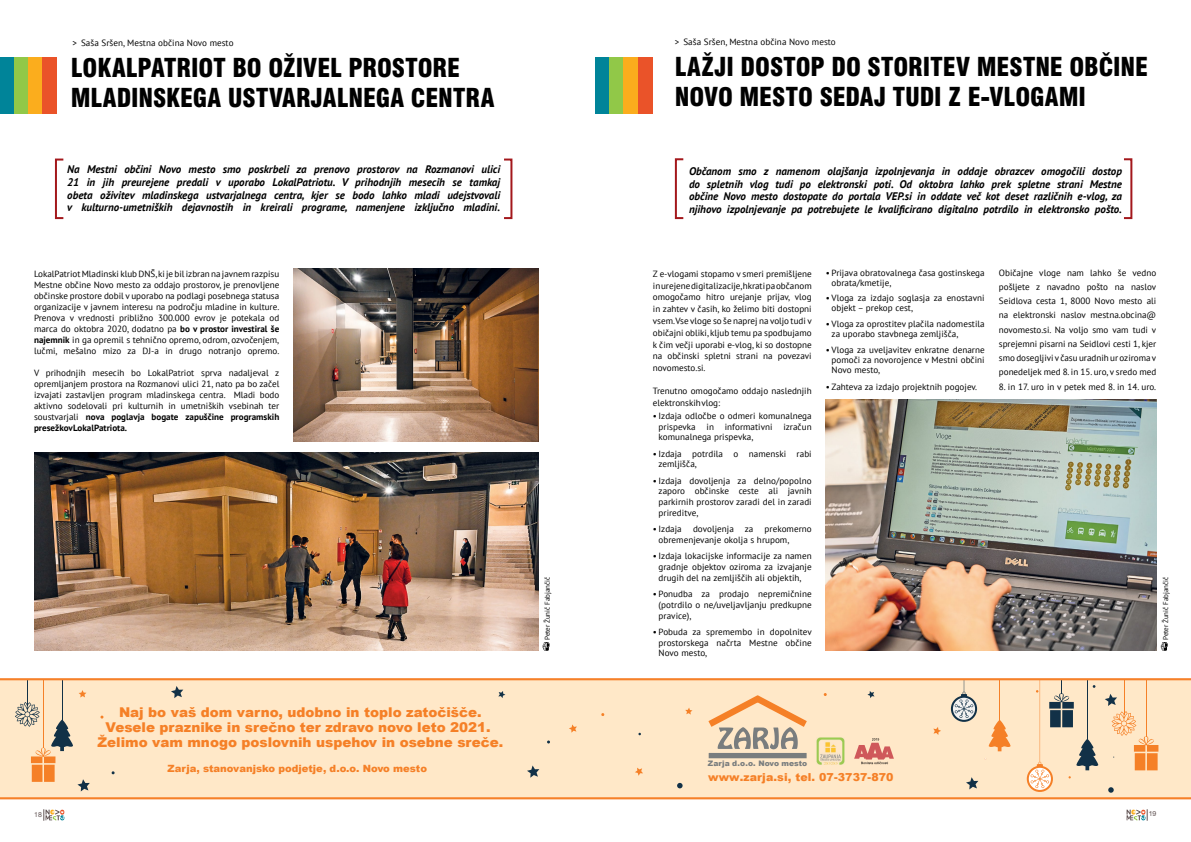
<style>
.page{position:relative;width:1191px;height:842px;background:#fff}
.page>*{position:absolute;margin:0;border:0;box-sizing:border-box;transform-origin:0 0}
.t1{font:900 condensed 25px/30px "Swiss 721 BT";color:#000}
.t2{font:900 13.5px/15px "Arial";color:#f58027;text-align:center}
.t3{font:italic 700 11px/12.7px "PT Sans";color:#000;text-align:justify}
.t4{font:900 11px "Arial";letter-spacing:.01em;color:#f58027}
.t5{font:900 10px "Arial";color:#f58027}
.t6{font:9px/10.8px "PT Sans";letter-spacing:.005em;color:#000;text-align:justify}
.t7{font:900 7.6px "Arial";color:#797d7e}
.t8{font:7px "PT Sans";color:#000}
.t9{font:7px "Helvetica Neue";color:#625454}
.t10{font:7px "Helvetica Neue CE";color:#625454}
.s1{font-weight:700}
</style>
<div class="page">
<div style="left:595px;top:57px;width:14px;height:56px;background:#008499"></div>
<div style="left:609px;top:57px;width:15px;height:56px;background:#91c848"></div>
<div style="left:624px;top:57px;width:14px;height:56px;background:#fbad1d"></div>
<div style="left:638px;top:57px;width:14px;height:56px;background:#ea5329"></div>
<svg style="left:1126px;top:809px;width:22px;height:12px"></svg>
<svg style="left:44px;top:809px;width:20px;height:12px"></svg>
<svg style="left:674px;top:158px;width:459px;height:62px"></svg>
<svg style="left:1160px;top:642px;width:8px;height:9px"></svg>
<svg style="left:55px;top:158px;width:458px;height:62px"></svg>
<svg style="left:542px;top:642px;width:8px;height:9px"></svg>
<div style="left:0;top:57px;width:14px;height:56px;background:#008499"></div>
<div style="left:14px;top:57px;width:14px;height:56px;background:#91c848"></div>
<div style="left:28px;top:57px;width:15px;height:56px;background:#fbad1d"></div>
<div style="left:43px;top:57px;width:14px;height:56px;background:#ea5329"></div>
<img style="left:825px;top:399px;width:332px;height:252px">
<img style="left:34px;top:453px;width:505px;height:198px">
<img style="left:293px;top:269px;width:246px;height:173px">
<svg style="left:0;top:678px;width:1191px;height:121px;background:#f9debc"></svg>
<p class="t6" style="left:73px;top:37px;width:162px">&gt; Saša Sršen, Mestna občina Novo mesto</p>
<h1 class="t1" style="left:71px;top:53px;width:425px">LOKALPATRIOT BO OŽIVEL PROSTORE<br>MLADINSKEGA USTVARJALNEGA CENTRA</h1>
<p class="t3" style="left:67px;top:163px;width:434px">Na Mestni občini Novo mesto smo poskrbeli za prenovo prostorov na Rozmanovi ulici 21 in jih preurejene predali v uporabo LokalPatriotu. V prihodnjih mesecih se tamkaj obeta oživitev mladinskega ustvarjalnega centra, kjer se bodo lahko mladi udejstvovali v kulturno-umetniških dejavnostih in kreirali programe, namenjene izključno mladini.</p>
<p class="t6" style="left:34px;top:268px;width:247px">LokalPatriot Mladinski klub DNŠ, ki je bil izbran na javnem razpisu Mestne občine Novo mesto za oddajo prostorov, je prenovljene občinske prostore dobil v uporabo na podlagi posebnega statusa organizacije v javnem interesu na področju mladine in kulture.<br>Prenova v vrednosti približno 300.000 evrov je potekala od marca do oktobra 2020, dodatno pa <span class="s1">bo v prostor investiral še najemnik</span> in ga opremil s tehnično opremo, odrom, ozvočenjem, lučmi, mešalno mizo za DJ-a in drugo notranjo opremo.</p>
<p class="t6" style="left:34px;top:367px;width:247px">V prihodnjih mesecih bo LokalPatriot sprva nadaljeval z opremljanjem prostora na Rozmanovi ulici 21, nato pa bo začel izvajati zastavljen program mladinskega centra. Mladi bodo aktivno sodelovali pri kulturnih in umetniških vsebinah ter soustvarjali <span class="s1">nova poglavja bogate zapuščine programskih presežkov LokalPatriota.</span></p>
<h2 class="t2" style="left:97px;top:704px;width:407px">Naj bo vaš dom varno, udobno in toplo zatočišče.<br>Vesele praznike in srečno ter zdravo novo leto 2021.<br>Želimo vam mnogo poslovnih uspehov in osebne sreče.</h2>
<p class="t5" style="left:168px;top:762px;width:261px">Zarja, stanovanjsko podjetje, d.o.o. Novo mesto</p>
<p class="t8" style="left:543px;top:640px;width:65px;rotate:-90deg">Peter Žunič Fabjančič</p>
<p class="t6" style="left:675px;top:37px;width:162px">&gt; Saša Sršen, Mestna občina Novo mesto</p>
<h1 class="t1" style="left:675px;top:52px;width:474px">LAŽJI DOSTOP DO STORITEV MESTNE OBČINE<br>NOVO MESTO SEDAJ TUDI Z E-VLOGAMI</h1>
<p class="t3" style="left:689px;top:165px;width:434px">Občanom smo z namenom olajšanja izpolnjevanja in oddaje obrazcev omogočili dostop do spletnih vlog tudi po elektronski poti. Od oktobra lahko prek spletne strani Mestne občine Novo mesto dostopate do portala VEP.si in oddate več kot deset različnih e-vlog, za njihovo izpolnjevanje pa potrebujete le kvalificirano digitalno potrdilo in elektronsko pošto.</p>
<p class="t6" style="left:653px;top:267px;width:160px;line-height:11.8px">Z e-vlogami stopamo v smeri premišljene in urejene digitalizacije, hkrati pa občanom omogočamo hitro urejanje prijav, vlog in zahtev v časih, ko želimo biti dostopni vsem.Vse vloge so še naprej na voljo tudi v običajni obliki, kljub temu pa spodbujamo k čim večji uporabi e-vlog, ki so dostopne na občinski spletni strani na povezavi novomesto.si.</p>
<p class="t6" style="left:653px;top:385px;width:160px;line-height:11.8px">Trenutno omogočamo oddajo naslednjih elektronskih vlog:</p>
<p class="t6" style="left:658px;top:410px;width:155px;text-indent:-6px">• Izdaja odločbe o odmeri komunalnega prispevka in informativni izračun komunalnega prispevka,</p>
<p class="t6" style="left:658px;top:448px;width:155px;text-indent:-6px">• Izdaja potrdila o namenski rabi zemljišča,</p>
<p class="t6" style="left:658px;top:475px;width:155px;text-indent:-6px">• Izdaja dovoljenja za delno/popolno zaporo občinske ceste ali javnih parkirnih prostorov zaradi del in zaradi prireditve,</p>
<p class="t6" style="left:658px;top:523px;width:155px;text-indent:-6px">• Izdaja dovoljenja za prekomerno obremenjevanje okolja s hrupom,</p>
<p class="t6" style="left:658px;top:550px;width:155px;text-indent:-6px">• Izdaja lokacijske informacije za namen gradnje objektov oziroma za izvajanje drugih del na zemljiščih ali objektih,</p>
<p class="t6" style="left:658px;top:588px;width:155px;text-indent:-6px">• Ponudba za prodajo nepremičnine (potrdilo o ne/uveljavljanju predkupne pravice),</p>
<p class="t6" style="left:658px;top:626px;width:155px;text-indent:-6px">• Pobuda za spremembo in dopolnitev prostorskega načrta Mestne občine Novo mesto,</p>
<p class="t6" style="left:831px;top:267px;width:155px;line-height:10.2px;text-indent:-6px">• Prijava obratovalnega časa gostinskega obrata/kmetije,</p>
<p class="t6" style="left:831px;top:293px;width:155px;line-height:10.2px;text-indent:-6px">• Vloga za izdajo soglasja za enostavni objekt – prekop cest,</p>
<p class="t6" style="left:831px;top:318px;width:155px;line-height:10.2px;text-indent:-6px">• Vloga za oprostitev plačila nadomestila za uporabo stavbnega zemljišča,</p>
<p class="t6" style="left:831px;top:344px;width:155px;line-height:10.2px;text-indent:-6px">• Vloga za uveljavitev enkratne denarne pomoči za novorojence v Mestni občini Novo mesto,</p>
<p class="t6" style="left:826px;top:381px;width:153px">• Zahteva za izdajo projektnih pogojev.</p>
<p class="t6" style="left:999px;top:265px;width:159px;line-height:14.3px">Običajne vloge nam lahko še vedno pošljete z navadno pošto na naslov Seidlova cesta 1, 8000 Novo mesto ali na elektronski naslov mestna.obcina@ novomesto.si. Na voljo smo vam tudi v sprejemni pisarni na Seidlovi cesti 1, kjer smo dosegljivi v času uradnih ur oziroma v ponedeljek med 8. in 15. uro, v sredo med</p>
<p class="t6" style="left:999px;top:381px;width:159px">8. in 17. uro in v petek med 8. in 14. uro.</p>
<p class="t8" style="left:1161px;top:640px;width:65px;rotate:-90deg">Peter Žunič Fabjančič</p>
<p class="t7" style="left:708px;top:758px;width:101px">Zarja d.o.o. Novo mesto</p>
<p class="t4" style="left:708px;top:769px;width:187px">www.zarja.si, tel. 07-3737-870</p>
<p class="t9" style="left:34px;top:810px;width:9px">18</p>
<p class="t10" style="left:1148px;top:809px;width:9px">19</p>
</div>
